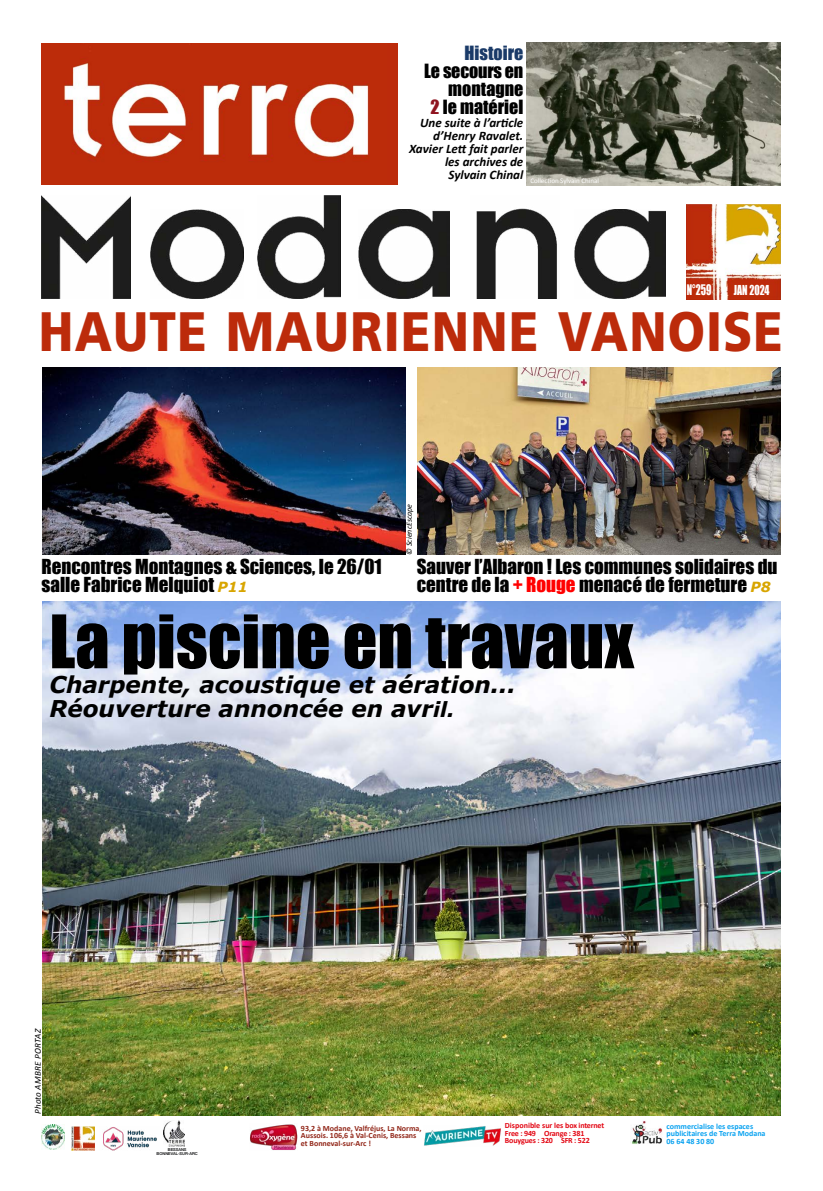
<style>
.page{position:relative;width:823px;height:1191px;background:#fff}
.page>*{position:absolute;margin:0;border:0;box-sizing:border-box;transform-origin:0 0}
.t1{font:68.1px "Impact";color:#000}
.t2{font:900 55.5px "Frutiger";letter-spacing:.03em;color:#bc2b0b;scale:.86 1}
.t3{font:italic 700 23.1px/24.2px "Verdana";color:#000}
.t4{font:19px/18px "Impact";color:#000}
.t5{font:18px/18px "Impact";color:#000;text-align:right}
.t6{font:18px "Impact";color:#1a3a68}
.t7{font:13.4px "Impact";color:#fff;scale:.75 1}
.t8{font:italic 700 13px/13px "Calibri";color:#000;text-align:right}
.t9{font:12.6px "Impact";color:#fff;scale:.79 1}
.t10{font:italic 9px "Calibri";letter-spacing:.025em;color:#000}
.t11{font:700 8px/7.5px "Calibri";color:#922719}
.t12{font:700 8px/7.5px "Calibri";letter-spacing:-.02em;color:#e30613}
.t13{font:700 8px/7.5px "Calibri";color:#09a2f0}
.t14{font:italic 8px "Calibri";color:#000}
.t15{font:7px "Calibri";color:#fff}
.t16{font:500 4px/4px "Helvetica Neue";color:#020304;text-align:center}
.s1{color:#8f1420}
.s2{font-family:"Verdana";font-weight:700;font-style:italic;font-size:14px;color:#d8a500}
.s3{color:#f00}
.s4{font-size:20.8px}
</style>
<div class="page">
<img style="left:43px;top:602px;width:737px;height:513px">
<div style="left:42px;top:43px;width:356px;height:142px;background:#bc2b0b"></div>
<img style="left:64px;top:62px;width:305px;height:97px">
<img style="left:686px;top:205px;width:94px;height:94px">
<img style="left:42px;top:196px;width:89px;height:103px">
<img style="left:150px;top:210px;width:93px;height:88px">
<img style="left:257px;top:196px;width:83px;height:103px">
<img style="left:358px;top:209px;width:91px;height:90px">
<img style="left:476px;top:208px;width:81px;height:91px">
<img style="left:574px;top:209px;width:90px;height:90px">
<img style="left:103px;top:1127px;width:54px;height:23px">
<img style="left:71px;top:1126px;width:24px;height:24px">
<img style="left:424px;top:1126px;width:77px;height:20px">
<img style="left:630px;top:1121px;width:32px;height:23px">
<img style="left:164px;top:1120px;width:21px;height:26px">
<img style="left:250px;top:1124px;width:47px;height:26px">
<img style="left:41px;top:1125px;width:24px;height:24px">
<img style="left:526px;top:43px;width:254px;height:142px">
<img style="left:42px;top:368px;width:363px;height:187px">
<img style="left:417px;top:368px;width:363px;height:187px">
<p class="t6" style="left:464px;top:39px;width:60px">Histoire</p>
<p class="t5" style="left:424px;top:61px;width:100px">Le secours en montagne<br><span class="s1">2</span> le matériel</p>
<p class="t8" style="left:409px;top:115px;width:116px">Une suite à l’article d’Henry Ravalet.<br>Xavier Lett fait parler les archives de<br>Sylvain Chinal</p>
<p class="t15" style="left:530px;top:177px;width:70px">Collection Sylvain Chinal</p>
<p class="t7" style="left:686px;top:280px;width:34px">N°259</p>
<p class="t9" style="left:733px;top:280px;width:47px">JAN 2024</p>
<h2 class="t2" style="left:39px;top:297px;width:866px">HAUTE MAURIENNE VANOISE</h2>
<p class="t4" style="left:41px;top:557px;width:341px">Rencontres Montagnes &amp; Sciences, le 26/01 salle Fabrice Melquiot <span class="s2">P11</span></p>
<p class="t14" style="left:404px;top:554px;width:52px;rotate:-90deg">© SciencEscape</p>
<p class="t4" style="left:416px;top:557px;width:362px">Sauver l’Albaron ! Les communes solidaires du centre de la <span class="s3">+ Rouge</span> menacé de fermeture <span class="s2">P8</span></p>
<h1 class="t1" style="left:49px;top:588px;width:585px">La piscine en travaux</h1>
<p class="t3" style="left:49px;top:672px;width:468px">Charpente, acoustique et aération...<br>Réouverture annoncée en avr<span class="s4">il.</span></p>
<p class="t10" style="left:32px;top:1113px;width:87px;rotate:-90deg">Photo AMBRE PORTAZ</p>
<p class="t16" style="left:156px;top:1147px;width:43px">BESSANS<br>BONNEVAL-SUR-ARC</p>
<p class="t11" style="left:301px;top:1124px;width:122px">93,2 à Modane, Valfréjus, La Norma,<br>Aussois. 106,6 à Val-Cenis, Bessans et Bonneval-sur-Arc !</p>
<p class="t12" style="left:504px;top:1121px;width:101px">Disponible sur les box internet<br>Free : 949 Orange : 381<br>Bouygues : 320 SFR : 522</p>
<p class="t13" style="left:666px;top:1122px;width:101px">commercialise les espaces publicitaires de Terra Modana<br>06 64 48 30 80</p>
</div>
